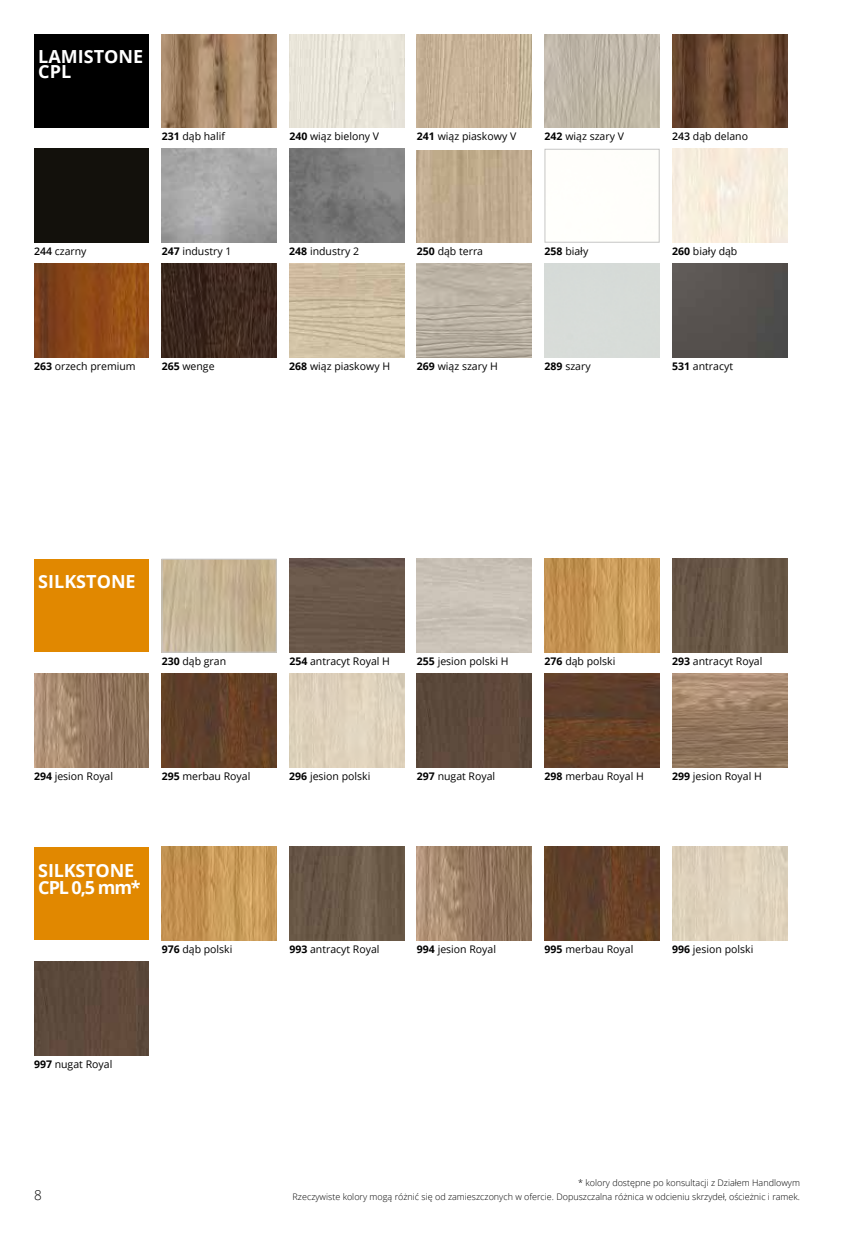
<style>
.page{position:relative;width:851px;height:1234px;background:#fff}
.page>*{position:absolute;margin:0;border:0;box-sizing:border-box;transform-origin:0 0}
.t1{font:700 18px/15px "Open Sans";color:#fff}
.t2{font:300 13.5px "Open Sans";color:#000}
.t3{font:10.5px "Open Sans";color:#000}
.t4{font:300 9px/13.8px "Open Sans";color:#000;text-align:right}
.s1{font-weight:700}
.s2{font-weight:600}
</style>
<div class="page">
<div style="left:34px;top:34px;width:115px;height:94px;background:#000"></div>
<img style="left:162px;top:34px;width:114px;height:94px">
<img style="left:289px;top:34px;width:115px;height:94px">
<img style="left:417px;top:34px;width:114px;height:94px">
<img style="left:544px;top:34px;width:115px;height:94px">
<img style="left:672px;top:34px;width:115px;height:94px">
<div style="left:34px;top:149px;width:115px;height:93px;background:#13110c"></div>
<img style="left:289px;top:149px;width:115px;height:93px">
<img style="left:417px;top:150px;width:114px;height:92px">
<div style="left:544px;top:149px;width:115px;height:93px;border:1px solid #c6c6c6"></div>
<div style="left:672px;top:149px;width:115px;height:93px;background:#f7eddd"></div>
<img style="left:34px;top:264px;width:115px;height:93px">
<img style="left:162px;top:264px;width:114px;height:93px">
<img style="left:289px;top:264px;width:115px;height:93px">
<img style="left:672px;top:264px;width:115px;height:93px">
<div style="left:34px;top:558px;width:114px;height:93px;background:#e18800"></div>
<img style="left:164px;top:560px;width:110px;height:90px">
<div style="left:162px;top:558px;width:114px;height:94px;border:1px solid #c6c6c6"></div>
<div style="left:289px;top:558px;width:115px;height:94px;background:#69574a"></div>
<img style="left:544px;top:558px;width:115px;height:94px">
<img style="left:672px;top:558px;width:115px;height:94px">
<img style="left:34px;top:673px;width:115px;height:94px">
<img style="left:162px;top:673px;width:114px;height:94px">
<img style="left:289px;top:673px;width:115px;height:94px">
<div style="left:417px;top:673px;width:114px;height:94px;background:#5d493b"></div>
<img style="left:544px;top:673px;width:115px;height:94px">
<img style="left:672px;top:673px;width:115px;height:94px">
<div style="left:34px;top:846px;width:114px;height:93px;background:#e18800"></div>
<img style="left:162px;top:846px;width:114px;height:94px">
<img style="left:289px;top:846px;width:115px;height:94px">
<img style="left:417px;top:846px;width:114px;height:94px">
<img style="left:544px;top:846px;width:115px;height:94px">
<img style="left:672px;top:846px;width:115px;height:94px">
<div style="left:34px;top:961px;width:115px;height:94px;background:#5d493b"></div>
<h1 class="t1" style="left:38px;top:48px;width:106px">LAMISTONE<br>CPL</h1>
<p class="t3" style="left:162px;top:129px;width:65px"><span class="s1">231</span> dąb halif</p>
<p class="t3" style="left:289px;top:129px;width:91px"><span class="s1">240</span> wiąz bielony V</p>
<p class="t3" style="left:417px;top:129px;width:101px"><span class="s1">241</span> wiąz piaskowy V</p>
<p class="t3" style="left:544px;top:129px;width:81px"><span class="s1">242</span> wiąz szary V</p>
<p class="t3" style="left:672px;top:129px;width:77px"><span class="s2">243</span> dąb delano</p>
<p class="t3" style="left:34px;top:244px;width:54px"><span class="s2">244</span> czarny</p>
<p class="t3" style="left:162px;top:244px;width:71px"><span class="s1">247</span> industry 1</p>
<p class="t3" style="left:289px;top:244px;width:71px"><span class="s1">248</span> industry 2</p>
<p class="t3" style="left:417px;top:244px;width:68px"><span class="s1">250</span> dąb terra</p>
<p class="t3" style="left:544px;top:244px;width:45px"><span class="s1">258</span> biały</p>
<p class="t3" style="left:672px;top:244px;width:67px"><span class="s1">260</span> biały dąb</p>
<p class="t3" style="left:34px;top:358px;width:103px"><span class="s1">263</span> orzech premium</p>
<p class="t3" style="left:162px;top:358px;width:54px"><span class="s1">265</span> wenge</p>
<p class="t3" style="left:289px;top:358px;width:102px"><span class="s1">268</span> wiąz piaskowy H</p>
<p class="t3" style="left:417px;top:358px;width:82px"><span class="s1">269</span> wiąz szary H</p>
<p class="t3" style="left:544px;top:358px;width:48px"><span class="s1">289</span> szary</p>
<p class="t3" style="left:672px;top:358px;width:62px"><span class="s1">531</span> antracyt</p>
<h1 class="t1" style="left:38px;top:573px;width:99px">SILKSTONE</h1>
<p class="t3" style="left:162px;top:653px;width:66px"><span class="s1">230</span> dąb gran</p>
<p class="t3" style="left:289px;top:653px;width:102px"><span class="s1">254</span> antracyt Royal H</p>
<p class="t3" style="left:417px;top:653px;width:93px"><span class="s1">255</span> jesion polski H</p>
<p class="t3" style="left:544px;top:653px;width:72px"><span class="s1">276</span> dąb polski</p>
<p class="t3" style="left:672px;top:653px;width:92px"><span class="s1">293</span> antracyt Royal</p>
<p class="t3" style="left:34px;top:768px;width:81px"><span class="s1">294</span> jesion Royal</p>
<p class="t3" style="left:162px;top:768px;width:90px"><span class="s1">295</span> merbau Royal</p>
<p class="t3" style="left:289px;top:768px;width:83px"><span class="s1">296</span> jesion polski</p>
<p class="t3" style="left:417px;top:768px;width:80px"><span class="s1">297</span> nugat Royal</p>
<p class="t3" style="left:544px;top:768px;width:101px"><span class="s1">298</span> merbau Royal H</p>
<p class="t3" style="left:672px;top:768px;width:91px"><span class="s1">299</span> jesion Royal H</p>
<h1 class="t1" style="left:38px;top:861px;width:104px;line-height:16.5px">SILKSTONE<br>CPL 0,5 mm*</h1>
<p class="t3" style="left:162px;top:941px;width:72px"><span class="s1">976</span> dąb polski</p>
<p class="t3" style="left:289px;top:941px;width:92px"><span class="s1">993</span> antracyt Royal</p>
<p class="t3" style="left:417px;top:941px;width:81px"><span class="s1">994</span> jesion Royal</p>
<p class="t3" style="left:544px;top:941px;width:90px"><span class="s1">995</span> merbau Royal</p>
<p class="t3" style="left:672px;top:941px;width:83px"><span class="s1">996</span> jesion polski</p>
<p class="t3" style="left:34px;top:1056px;width:80px"><span class="s1">997</span> nugat Royal</p>
<p class="t2" style="left:34px;top:1185px;width:9px">8</p>
<p class="t4" style="left:292px;top:1175px;width:509px">* kolory dostępne po konsultacji z Działem Handlowym<br>Rzeczywiste kolory mogą różnić się od zamieszczonych w ofercie. Dopuszczalna różnica w odcieniu skrzydeł, ościeżnic i ramek.</p>
</div>
